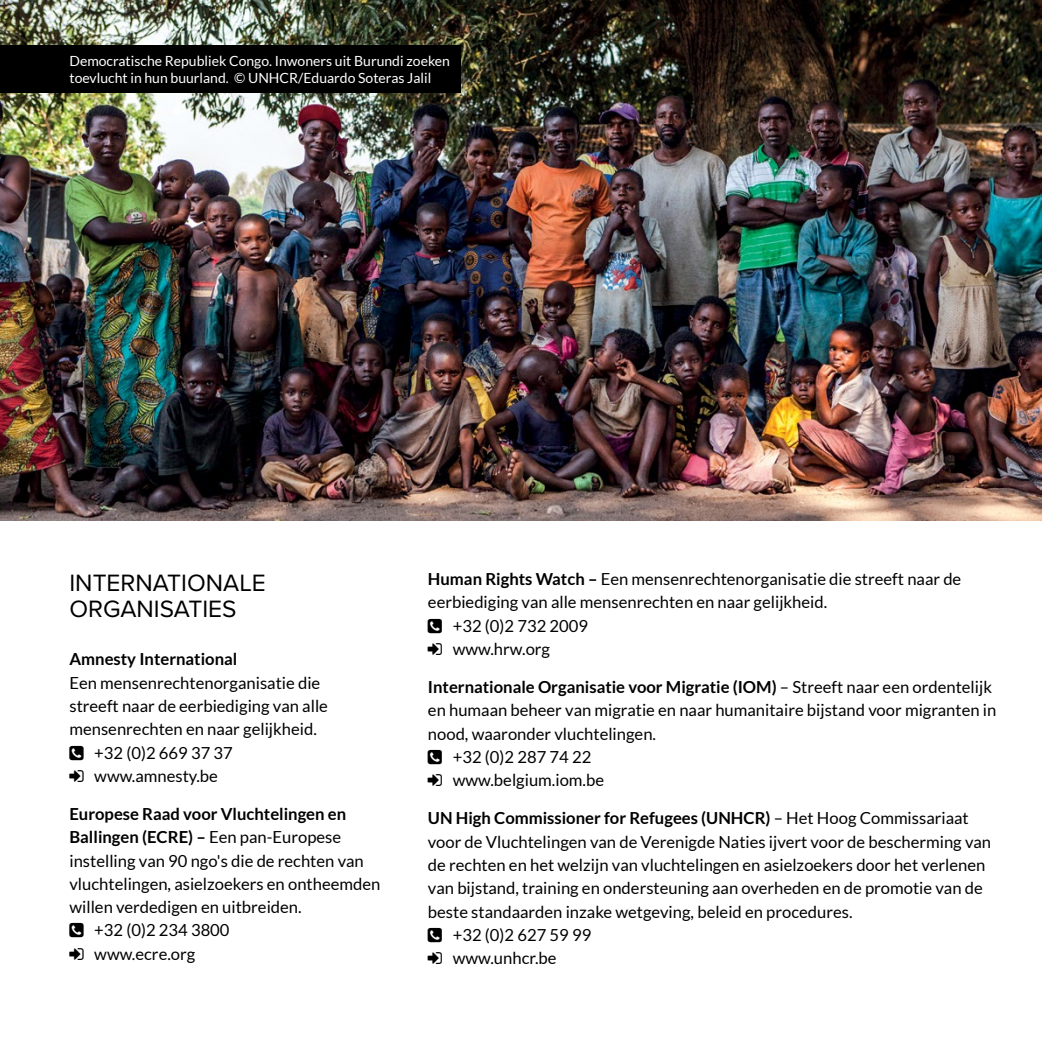
<style>
.page{position:relative;width:1042px;height:1042px;background:#fff}
.page>*{position:absolute;margin:0;border:0;box-sizing:border-box;transform-origin:0 0}
.t1{font:24.5px/26.2px "Proxima Nova";color:#000}
.t2{font:16.62px "Lato";color:#000}
.t3{font:700 16.62px "Lato";color:#000}
.t4{font:14px/16.8px "Lato";color:#fff}
.s1{font-weight:400}
.s2{font-weight:700}
</style>
<div class="page">
<img style="left:0;top:0;width:1042px;height:521px">
<div style="left:0;top:45px;width:460px;height:48px;background:#000"></div>
<p class="t4" style="left:69px;top:52px;width:382px">Democratische Republiek Congo. Inwoners uit Burundi zoeken toevlucht in hun buurland. © UNHCR/Eduardo Soteras Jalil</p>
<h1 class="t1" style="left:69px;top:570px;width:198px">INTERNATIONALE<br>ORGANISATIES</h1>
<p class="t3" style="left:69px;top:650px;width:169px">Amnesty International</p>
<p class="t2" style="left:69px;top:673px;width:252px">Een mensenrechtenorganisatie die</p>
<p class="t2" style="left:69px;top:697px;width:260px">streeft naar de eerbiediging van alle</p>
<p class="t2" style="left:69px;top:720px;width:249px">mensenrechten en naar gelijkheid.</p>
<p class="t2" style="left:94px;top:743px;width:140px">+32 (0)2 669 37 37</p>
<p class="t2" style="left:94px;top:766px;width:125px">www.amnesty.be</p>
<p class="t3" style="left:69px;top:804px;width:278px">Europese Raad voor Vluchtelingen en</p>
<p class="t3" style="left:69px;top:827px;width:273px">Ballingen (ECRE) – <span class="s1">Een pan-Europese</span></p>
<p class="t2" style="left:69px;top:851px;width:296px">instelling van 90 ngo's die de rechten van</p>
<p class="t2" style="left:69px;top:874px;width:312px">vluchtelingen, asielzoekers en ontheemden</p>
<p class="t2" style="left:69px;top:898px;width:234px">willen verdedigen en uitbreiden.</p>
<p class="t2" style="left:94px;top:921px;width:137px">+32 (0)2 234 3800</p>
<p class="t2" style="left:94px;top:944px;width:103px">www.ecre.org</p>
<p class="t2" style="left:428px;top:570px;width:535px"><span class="s2">Human Rights Watch –</span> Een mensenrechtenorganisatie die streeft naar de</p>
<p class="t2" style="left:428px;top:593px;width:401px">eerbiediging van alle mensenrechten en naar gelijkheid.</p>
<p class="t2" style="left:453px;top:616px;width:137px">+32 (0)2 732 2009</p>
<p class="t2" style="left:453px;top:640px;width:99px">www.hrw.org</p>
<p class="t3" style="left:428px;top:677px;width:565px">Internationale Organisatie voor Migratie (IOM) <span class="s1">– Streeft naar een ordentelijk</span></p>
<p class="t2" style="left:428px;top:701px;width:570px">en humaan beheer van migratie en naar humanitaire bijstand voor migranten in</p>
<p class="t2" style="left:428px;top:724px;width:230px">nood, waaronder vluchtelingen.</p>
<p class="t2" style="left:453px;top:747px;width:140px">+32 (0)2 287 74 22</p>
<p class="t2" style="left:453px;top:771px;width:153px">www.belgium.iom.be</p>
<p class="t3" style="left:428px;top:809px;width:542px">UN High Commissioner for Refugees (UNHCR) <span class="s1">– Het Hoog Commissariaat</span></p>
<p class="t2" style="left:428px;top:832px;width:565px">voor de Vluchtelingen van de Verenigde Naties ijvert voor de bescherming van</p>
<p class="t2" style="left:428px;top:855px;width:559px">de rechten en het welzijn van vluchtelingen en asielzoekers door het verlenen</p>
<p class="t2" style="left:428px;top:879px;width:556px">van bijstand, training en ondersteuning aan overheden en de promotie van de</p>
<p class="t2" style="left:428px;top:902px;width:426px">beste standaarden inzake wetgeving, beleid en procedures.</p>
<p class="t2" style="left:453px;top:925px;width:140px">+32 (0)2 627 59 99</p>
<p class="t2" style="left:453px;top:949px;width:105px">www.unhcr.be</p>
</div>
